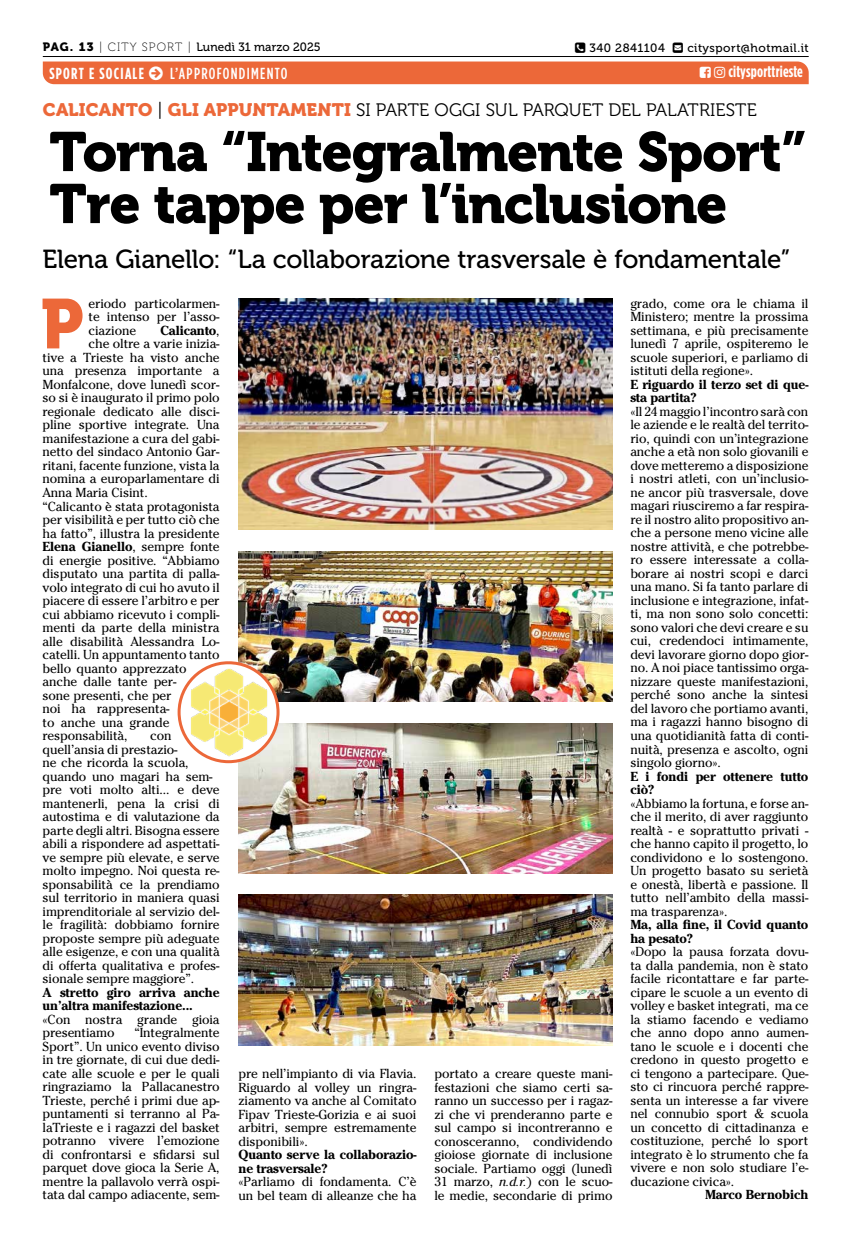
<style>
.page{position:relative;width:851px;height:1248px;background:#fff}
.page>*{position:absolute;margin:0;border:0;box-sizing:border-box;transform-origin:0 0}
.t1{font:69.6px "Museo 900";color:#ec6839}
.t2{font:55px/52px "Museo 900";letter-spacing:-.025em;color:#000}
.t3{font:26px "Museo 500";letter-spacing:-.01em;color:#000}
.t4{font:18px "Museo 300";color:#000}
.t5{font:500 16px "Gotham Condensed";letter-spacing:.08em;color:#fff}
.t6{font:700 16px "Gotham Condensed";letter-spacing:.01em;color:#fff}
.t7{font:700 16px "Gotham Condensed";letter-spacing:.08em;color:#fff}
.t8{font:13px/13.5px "Cheltenham Std";letter-spacing:-.01em;color:#000;text-align:justify}
.t9{font:700 13px/13.5px "Cheltenham Std";letter-spacing:-.01em;color:#000}
.t10{font:12px "Museo 500";letter-spacing:.01em;color:#000}
.t11{font:12px "Museo 500";letter-spacing:.04em;color:#000}
.s1{font-family:"Museo 900"}
.s2{font-family:"Museo 100"}
.s3{font-family:"Museo 900";color:#ec6839}
.s4{font-weight:400}
.s5{font-style:italic}
</style>
<div class="page">
<hr style="left:43px;top:56px;width:765px;height:1px;background:#000">
<img style="left:238px;top:299px;width:374px;height:230px">
<img style="left:238px;top:551px;width:374px;height:150px">
<img style="left:238px;top:723px;width:374px;height:150px">
<img style="left:238px;top:894px;width:374px;height:151px">
<img style="left:181px;top:668px;width:97px;height:93px">
<div style="left:177px;top:661px;width:102px;height:102px;border:3px solid #ec6839;border-radius:50%"></div>
<div style="left:43px;top:61px;width:765px;height:23px;background:#ec6839"></div>
<p class="t10" style="left:43px;top:40px;width:279px"><span class="s1">PAG. 13</span> <span class="s2">| CITY SPORT |</span> Lunedì 31 marzo 2025</p>
<p class="t11" style="left:589px;top:41px;width:77px">340 2841104</p>
<p class="t11" style="left:687px;top:41px;width:123px">citysport@hotmail.it</p>
<p class="t7" style="left:49px;top:64px;width:96px">SPORT E SOCIALE</p>
<p class="t5" style="left:170px;top:64px;width:119px">L’APPROFONDIMENTO</p>
<p class="t6" style="left:728px;top:63px;width:76px">citysporttrieste</p>
<h3 class="t4" style="left:43px;top:100px;width:715px"><span class="s3">CALICANTO</span> | <span class="s3">GLI APPUNTAMENTI</span> SI PARTE OGGI SUL PARQUET DEL PALATRIESTE</h3>
<h2 class="t2" style="left:49px;top:126px;width:758px">Torna “Integralmente Sport”<br>Tre tappe per l’inclusione</h2>
<h3 class="t3" style="left:43px;top:245px;width:749px">Elena Gianello: “La collaborazione trasversale è fondamentale”</h3>
<h1 class="t1" style="left:41px;top:284px;width:45px">P</h1>
<p class="t8" style="left:89px;top:297px;width:133px">eriodo particolarmen&shy;te intenso per l’asso&shy;ciazione</p>
<p class="t9" style="left:160px;top:323px;width:61px">Calicanto<span class="s4">,</span></p>
<p class="t8" style="left:89px;top:337px;width:133px">che oltre a varie inizia-</p>
<p class="t8" style="left:43px;top:351px;width:179px">tive a Trieste ha visto anche</p>
<p class="t8" style="left:43px;top:364px;width:179px">una presenza importante a</p>
<p class="t8" style="left:43px;top:378px;width:179px">Monfalcone, dove lunedì scor-</p>
<p class="t8" style="left:43px;top:391px;width:179px">so si è inaugurato il primo polo</p>
<p class="t8" style="left:43px;top:405px;width:179px">regionale dedicato alle disci-</p>
<p class="t8" style="left:43px;top:418px;width:179px">pline sportive integrate. Una</p>
<p class="t8" style="left:43px;top:432px;width:179px">manifestazione a cura del gabi-</p>
<p class="t8" style="left:43px;top:445px;width:179px">netto del sindaco Antonio Gar-</p>
<p class="t8" style="left:43px;top:459px;width:179px">ritani, facente funzione, vista la</p>
<p class="t8" style="left:43px;top:472px;width:179px">nomina a europarlamentare di</p>
<p class="t8" style="left:43px;top:486px;width:107px">Anna Maria Cisint.</p>
<p class="t8" style="left:43px;top:499px;width:179px">“Calicanto è stata protagonista</p>
<p class="t8" style="left:43px;top:513px;width:179px">per visibilità e per tutto ciò che</p>
<p class="t8" style="left:43px;top:526px;width:178px">ha fatto”, illustra la presidente</p>
<p class="t9" style="left:43px;top:539px;width:179px">Elena Gianello<span class="s4">, sempre fonte</span></p>
<p class="t8" style="left:43px;top:553px;width:179px">di energie positive. “Abbiamo</p>
<p class="t8" style="left:43px;top:566px;width:179px">disputato una partita di palla-</p>
<p class="t8" style="left:43px;top:580px;width:179px">volo integrato di cui ho avuto il</p>
<p class="t8" style="left:43px;top:594px;width:178px">piacere di essere l’arbitro e per</p>
<p class="t8" style="left:43px;top:607px;width:179px">cui abbiamo ricevuto i compli-</p>
<p class="t8" style="left:43px;top:621px;width:179px">menti da parte della ministra</p>
<p class="t8" style="left:43px;top:634px;width:179px">alle disabilità Alessandra Lo-</p>
<p class="t8" style="left:43px;top:648px;width:178px">catelli. Un appuntamento tanto</p>
<p class="t8" style="left:43px;top:661px;width:146px">bello quanto apprezzato</p>
<p class="t8" style="left:43px;top:675px;width:136px">anche dalle tante per-</p>
<p class="t8" style="left:43px;top:688px;width:130px">sone presenti, che per</p>
<p class="t8" style="left:43px;top:702px;width:129px">noi ha rappresenta-</p>
<p class="t8" style="left:43px;top:715px;width:128px">to anche una grande</p>
<p class="t8" style="left:43px;top:729px;width:86px">responsabilità,</p>
<p class="t8" style="left:43px;top:729px;width:179px;text-align:left;text-indent:108px">con quell’ansia di prestazio-<br>ne che ricorda la scuola, quando uno magari ha sem&shy;pre voti molto alti... e deve mantenerli, pena la crisi di autostima e di valutazione da parte degli altri. Bisogna essere abili a rispondere ad aspettati&shy;ve sempre più elevate, e serve molto impegno. Noi questa re&shy;sponsabilità ce la prendiamo sul territorio in maniera quasi imprenditoriale al servizio del&shy;le fragilità: dobbiamo fornire proposte sempre più adeguate alle esigenze, e con una qualità di offerta qualitativa e profes&shy;sionale sempre maggiore”.</p>
<p class="t9" style="left:43px;top:985px;width:178px">A stretto giro arriva anche un’altra manifestazione...</p>
<p class="t8" style="left:43px;top:1012px;width:179px">«Con nostra grande gioia presentiamo</p>
<p class="t8" style="left:43px;top:1026px;width:179px;text-indent:92px">“Integralmente Sport”. Un unico evento diviso in tre giornate, di cui due dedi&shy;cate alle scuole e per le quali ringraziamo la Pallacanestro Trieste, perché i primi due ap&shy;puntamenti si terranno al Pa&shy;laTrieste e i ragazzi del basket potranno vivere l’emozione di confrontarsi e sfidarsi sul parquet dove gioca la Serie A, mentre la pallavolo verrà ospi&shy;tata dal campo adiacente, sem-</p>
<p class="t8" style="left:238px;top:1066px;width:179px">pre nell’impianto di via Flavia.<br>Riguardo al volley un ringra&shy;ziamento va anche al Comitato Fipav Trieste-Gorizia e ai suoi arbitri, sempre estremamente disponibili».</p>
<p class="t9" style="left:238px;top:1147px;width:179px">Quanto serve la collaborazio&shy;ne trasversale?</p>
<p class="t8" style="left:238px;top:1174px;width:179px">«Parliamo di fondamenta. C’è un bel team di alleanze che ha</p>
<p class="t8" style="left:434px;top:1066px;width:179px">portato a creare queste mani&shy;festazioni che siamo certi sa&shy;ranno un successo per i ragaz&shy;zi che vi prenderanno parte e sul campo si incontreranno e conosceranno, condividendo gioiose giornate di inclusione sociale. Partiamo oggi (lunedì 31 marzo, <span class="s5">n.d.r.</span>) con le scuo&shy;le medie, secondarie di primo</p>
<p class="t8" style="left:630px;top:296px;width:179px">grado, come ora le chiama il Ministero; mentre la prossima settimana, e più precisamente lunedì 7 aprile, ospiteremo le scuole superiori, e parliamo di istituti della regione».</p>
<p class="t9" style="left:630px;top:377px;width:179px">E riguardo il terzo set di que&shy;sta partita?</p>
<p class="t8" style="left:630px;top:404px;width:179px">«Il 24 maggio l’incontro sarà con le aziende e le realtà del territo&shy;rio, quindi con un’integrazione anche a età non solo giovanili e dove metteremo a disposizione i nostri atleti, con un’inclusio&shy;ne ancor più trasversale, dove magari riusciremo a far respira&shy;re il nostro alito propositivo an&shy;che a persone meno vicine alle nostre attività, e che potrebbe&shy;ro essere interessate a colla&shy;borare ai nostri scopi e darci una mano. Si fa tanto parlare di inclusione e integrazione, infat&shy;ti, ma non sono solo concetti: sono valori che devi creare e su cui, credendoci intimamente, devi lavorare giorno dopo gior&shy;no. A noi piace tantissimo orga&shy;nizzare queste manifestazioni, perché sono anche la sintesi del lavoro che portiamo avanti, ma i ragazzi hanno bisogno di una quotidianità fatta di conti&shy;nuità, presenza e ascolto, ogni singolo giorno».</p>
<p class="t9" style="left:630px;top:769px;width:179px">E i fondi per ottenere tutto ciò?</p>
<p class="t8" style="left:630px;top:796px;width:179px">«Abbiamo la fortuna, e forse an&shy;che il merito, di aver raggiunto realtà - e soprattutto privati - che hanno capito il progetto, lo condividono e lo sostengono.<br>Un progetto basato su serietà e onestà, libertà e passione. Il tutto nell’ambito della massi&shy;ma trasparenza».</p>
<p class="t9" style="left:630px;top:917px;width:179px">Ma, alla fine, il Covid quanto ha pesato?</p>
<p class="t8" style="left:630px;top:944px;width:179px">«Dopo la pausa forzata dovu&shy;ta dalla pandemia, non è stato facile ricontattare e far parte&shy;cipare le scuole a un evento di volley e basket integrati, ma ce la stiamo facendo e vediamo che anno dopo anno aumen&shy;tano le scuole e i docenti che credono in questo progetto e ci tengono a partecipare. Que&shy;sto ci rincuora perché rappre&shy;senta un interesse a far vivere nel connubio sport &amp; scuola un concetto di cittadinanza e costituzione, perché lo sport integrato è lo strumento che fa vivere e non solo studiare l’e&shy;ducazione civica».</p>
<p class="t9" style="left:705px;top:1187px;width:105px">Marco Bernobich</p>
</div>
